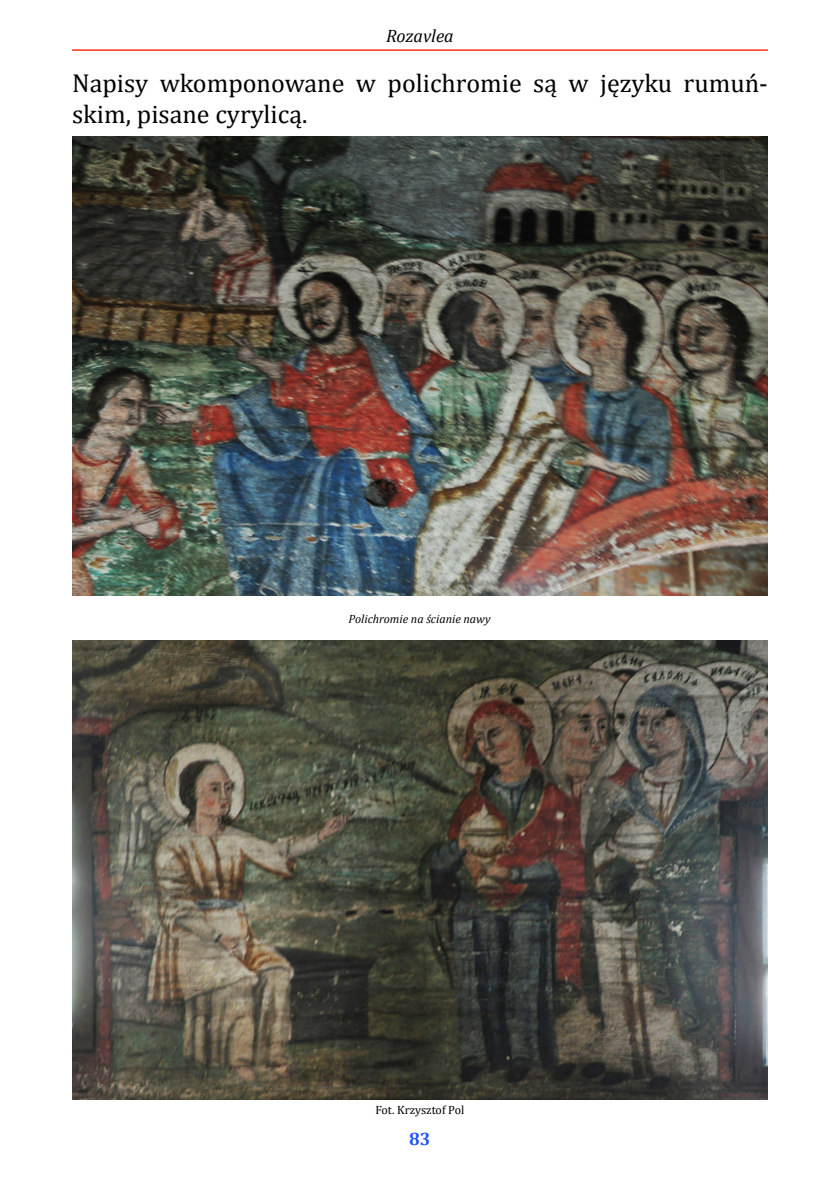
<style>
.page{position:relative;width:840px;height:1191px;background:#fff}
.page>*{position:absolute;margin:0;border:0;box-sizing:border-box;transform-origin:0 0}
.t1{font:26px/31.2px "Cambria";color:#000}
.t2{font:italic 18px "Cambria";letter-spacing:-.005em;color:#000}
.t3{font:700 18px "Cambria";color:#1a52ff}
.t4{font:italic 12px "Cambria";color:#000}
.t5{font:12px "Cambria";color:#000}
</style>
<div class="page">
<hr style="left:72px;top:49px;width:695px;height:2px;background:#ff3019">
<img style="left:72px;top:640px;width:695px;height:459px">
<img style="left:72px;top:136px;width:695px;height:459px">
<p class="t2" style="left:386px;top:24px;width:69px">Rozavlea</p>
<p class="t1" style="left:72px;top:68px;width:697px">Napisy wkomponowane w polichromie są w języku rumuń&shy;skim, pisane cyrylicą.</p>
<p class="t4" style="left:348px;top:610px;width:143px">Polichromie na ścianie nawy</p>
<p class="t5" style="left:375px;top:1103px;width:90px">Fot. Krzysztof Pol</p>
<p class="t3" style="left:409px;top:1126px;width:23px">83</p>
</div>
